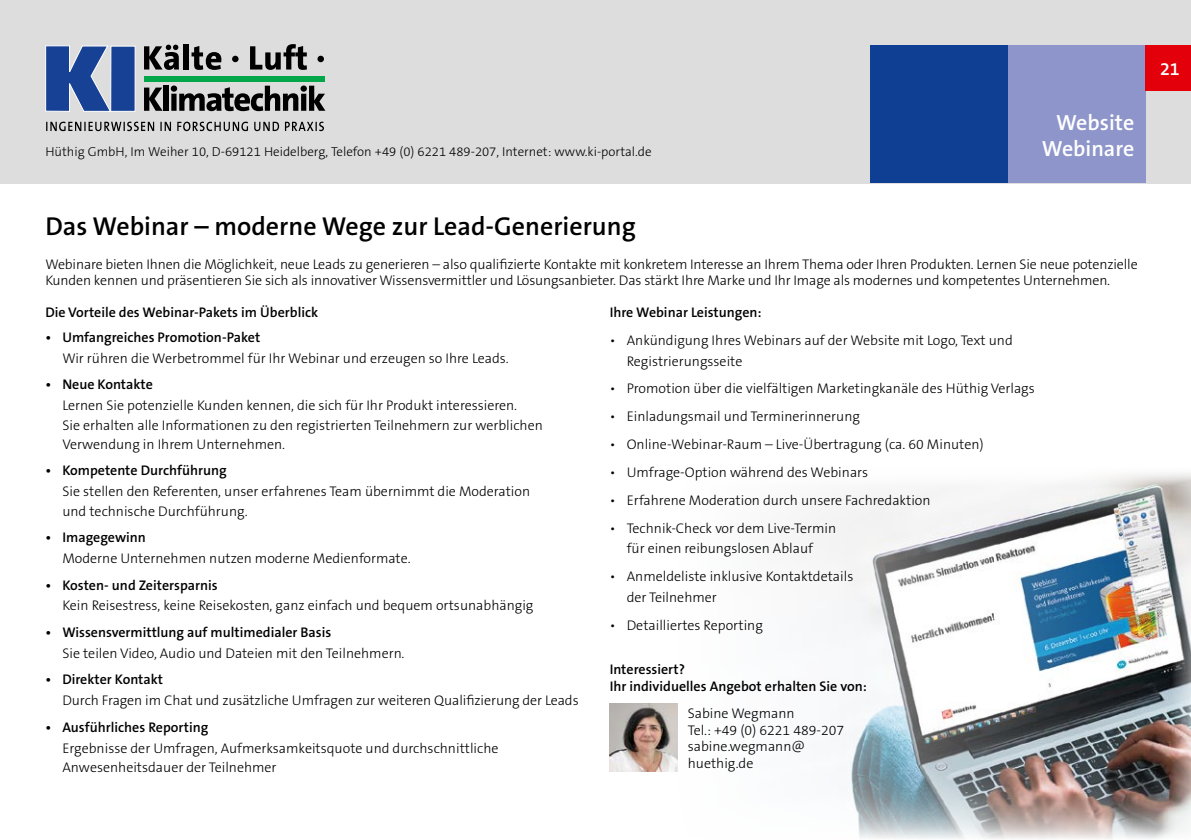
<style>
.page{position:relative;width:1191px;height:840px;background:#fff}
.page>*{position:absolute;margin:0;border:0;box-sizing:border-box;transform-origin:0 0}
.t1{font:600 26px "The Sans Os F";color:#000}
.t2{font:600 22px/26px "The Sans Os F";color:#fff;text-align:right}
.t3{font:600 18px "The Sans Os F";color:#fff}
.t4{font:300 14px/16.8px "The Sans Os F";color:#000}
.t5{font:600 14px/16.8px "The Sans Os F";color:#000}
.t6{font:300 13px "The Sans Os F";color:#000}
</style>
<div class="page">
<div style="left:0;top:0;width:1191px;height:183px;background:#ddd"></div>
<div style="left:1008px;top:45px;width:137px;height:138px;background:#8e95ca"></div>
<div style="left:870px;top:45px;width:138px;height:138px;background:#0f3f93"></div>
<div style="left:1145px;top:45px;width:46px;height:46px;background:#e3000b"></div>
<svg style="left:46px;top:122px;width:278px;height:9px"></svg>
<svg style="left:45px;top:45px;width:67px;height:67px"></svg>
<div style="left:111px;top:46px;width:24px;height:65px;background:#164194"></div>
<div style="left:110px;top:46px;width:25px;height:66px;border:1px solid #fff"></div>
<div style="left:144px;top:76px;width:181px;height:5px;background:#04a64a"></div>
<svg style="left:144px;top:45px;width:35px;height:25px"></svg>
<div style="left:183px;top:44px;width:6px;height:25px;background:#000"></div>
<svg style="left:191px;top:46px;width:30px;height:24px"></svg>
<svg style="left:232px;top:56px;width:6px;height:6px"></svg>
<svg style="left:250px;top:44px;width:57px;height:26px"></svg>
<div style="left:317px;top:56px;width:7px;height:6px;background:#000;border-radius:50%"></div>
<svg style="left:144px;top:87px;width:19px;height:24px"></svg>
<div style="left:163px;top:86px;width:6px;height:25px;background:#000"></div>
<svg style="left:171px;top:85px;width:154px;height:26px"></svg>
<img style="left:674px;top:473px;width:517px;height:366px">
<img style="left:609px;top:703px;width:68px;height:68px">
<p class="t6" style="left:45px;top:143px;width:608px">Hüthig GmbH, Im Weiher 10, D-69121 Heidelberg, Telefon +49 (0) 6221 489-207, Internet: www.ki-portal.de</p>
<h2 class="t2" style="left:1042px;top:110px;width:94px">Website<br>Webinare</h2>
<h1 class="t1" style="left:45px;top:209px;width:592px">Das Webinar – moderne Wege zur Lead-Generierung</h1>
<p class="t4" style="left:45px;top:255px;width:1093px">Webinare bieten Ihnen die Möglichkeit, neue Leads zu generieren – also qualifizierte Kontakte mit konkretem Interesse an Ihrem Thema oder Ihren Produkten. Lernen Sie neue potenzielle<br>Kunden kennen und präsentieren Sie sich als innovativer Wissensvermittler und Lösungsanbieter. Das stärkt Ihre Marke und Ihr Image als modernes und kompetentes Unternehmen.</p>
<p class="t5" style="left:45px;top:303px;width:274px">Die Vorteile des Webinar-Pakets im Überblick</p>
<p class="t5" style="left:45px;top:329px;width:216px">• Umfangreiches Promotion-Paket</p>
<p class="t4" style="left:62px;top:349px;width:448px">Wir rühren die Werbetrommel für Ihr Webinar und erzeugen so Ihre Leads.</p>
<p class="t5" style="left:45px;top:376px;width:109px">• Neue Kontakte</p>
<p class="t4" style="left:62px;top:395px;width:482px;line-height:19.4px">Lernen Sie potenzielle Kunden kennen, die sich für Ihr Produkt interessieren.<br>Sie erhalten alle Informationen zu den registrierten Teilnehmern zur werblichen<br>Verwendung in Ihrem Unternehmen.</p>
<p class="t5" style="left:45px;top:462px;width:183px">• Kompetente Durchführung</p>
<p class="t4" style="left:62px;top:481px;width:469px;line-height:19.4px">Sie stellen den Referenten, unser erfahrenes Team übernimmt die Moderation und technische Durchführung.</p>
<p class="t5" style="left:45px;top:529px;width:102px">• Imagegewinn</p>
<p class="t4" style="left:62px;top:549px;width:350px">Moderne Unternehmen nutzen moderne Medienformate.</p>
<p class="t5" style="left:45px;top:576px;width:174px">• Kosten- und Zeitersparnis</p>
<p class="t4" style="left:62px;top:597px;width:472px">Kein Reisestress, keine Reisekosten, ganz einfach und bequem ortsunabhängig</p>
<p class="t5" style="left:45px;top:623px;width:287px">• Wissensvermittlung auf multimedialer Basis</p>
<p class="t4" style="left:62px;top:644px;width:343px">Sie teilen Video, Audio und Dateien mit den Teilnehmern.</p>
<p class="t5" style="left:45px;top:671px;width:119px">• Direkter Kontakt</p>
<p class="t4" style="left:62px;top:691px;width:518px">Durch Fragen im Chat und zusätzliche Umfragen zur weiteren Qualifizierung der Leads</p>
<p class="t5" style="left:45px;top:718px;width:164px">• Ausführliches Reporting</p>
<p class="t4" style="left:62px;top:737px;width:437px;line-height:19.4px">Ergebnisse der Umfragen, Aufmerksamkeitsquote und durchschnittliche<br>Anwesenheitsdauer der Teilnehmer</p>
<p class="t5" style="left:609px;top:304px;width:153px">Ihre Webinar Leistungen:</p>
<p class="t4" style="left:626px;top:329px;width:388px;line-height:20.8px;text-indent:-17px">• Ankündigung Ihres Webinars auf der Website mit Logo, Text und<br>Registrierungsseite</p>
<p class="t4" style="left:609px;top:380px;width:426px">• Promotion über die vielfältigen Marketingkanäle des Hüthig Verlags</p>
<p class="t4" style="left:609px;top:408px;width:252px">• Einladungsmail und Terminerinnerung</p>
<p class="t4" style="left:609px;top:436px;width:375px">• Online-Webinar-Raum – Live-Übertragung (ca. 60 Minuten)</p>
<p class="t4" style="left:609px;top:463px;width:260px">• Umfrage-Option während des Webinars</p>
<p class="t4" style="left:609px;top:491px;width:322px">• Erfahrene Moderation durch unsere Fachredaktion</p>
<p class="t4" style="left:609px;top:517px;width:228px;line-height:20.8px;text-align:center">• Technik-Check vor dem Live-Termin für einen reibungslosen Ablauf</p>
<p class="t4" style="left:626px;top:566px;width:228px;line-height:20.8px;text-indent:-17px">• Anmeldeliste inklusive Kontaktdetails der Teilnehmer</p>
<p class="t4" style="left:609px;top:616px;width:155px">• Detailliertes Reporting</p>
<p class="t5" style="left:609px;top:661px;width:259px">Interessiert?<br>Ihr individuelles Angebot erhalten Sie von:</p>
<p class="t4" style="left:688px;top:704px;width:158px">Sabine Wegmann<br>Tel.: +49 (0) 6221 489-207 sabine.wegmann@ huethig.de</p>
<p class="t3" style="left:1160px;top:57px;width:21px">21</p>
</div>
